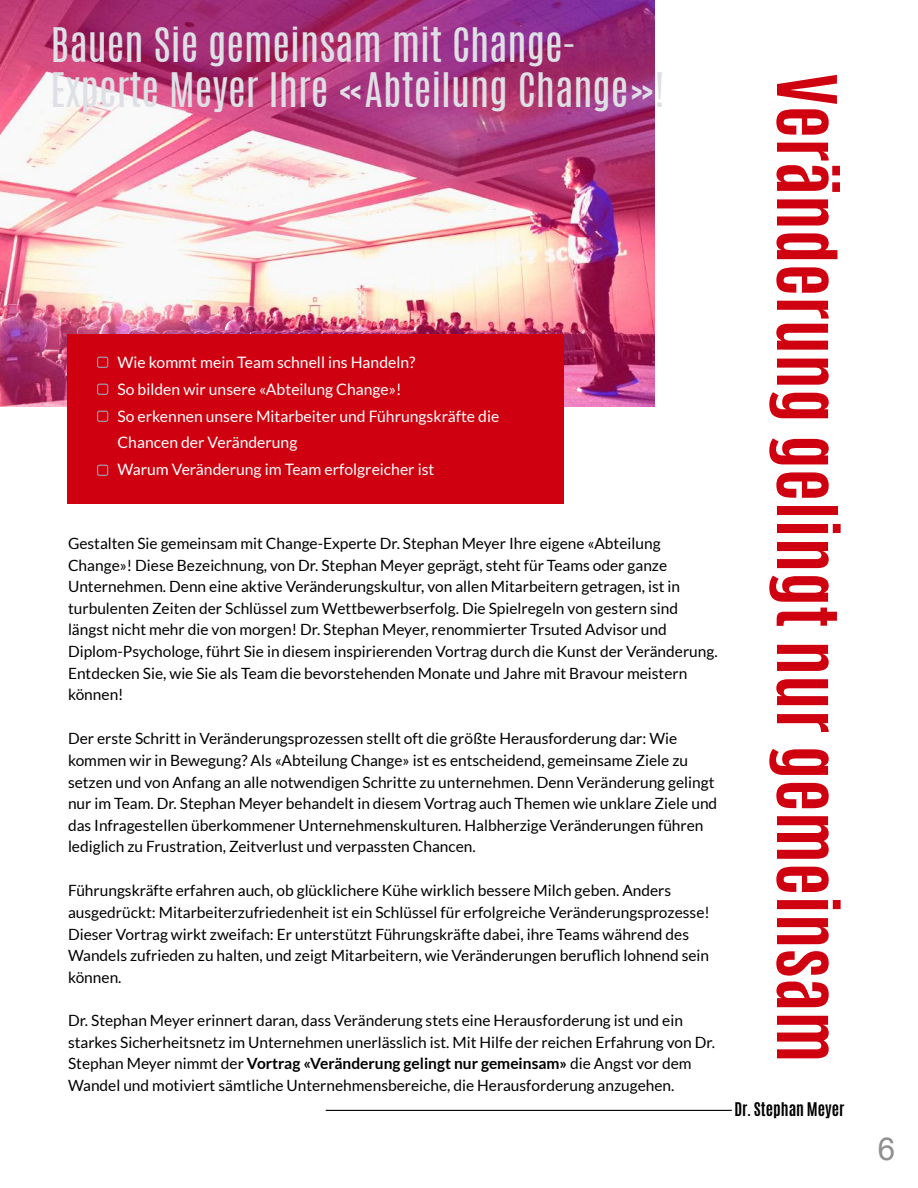
<style>
.page{position:relative;width:918px;height:1188px;background:#fff}
.page>*{position:absolute;margin:0;border:0;box-sizing:border-box;transform-origin:0 0}
.t1{font:700 69.75px "Antonio";color:#cf000f}
.t2{font:40.5px/45px "Antonio";color:#dfe0e5}
.t3{font:31.5px "Arial";color:#8f8f8f}
.t4{font:15.75px/26.7px "Lato";color:#fff}
.t5{font:700 15.75px "Antonio";color:#000}
.t6{font:15.45px/21.6px "Lato";color:#000}
.s1{font-weight:700}
</style>
<div class="page">
<img style="left:0;top:0;width:655px;height:406px">
<hr style="left:326px;top:1110px;width:405px;height:1px;background:#000">
<div style="left:67px;top:334px;width:496px;height:170px;background:#cf000f"></div>
<svg style="left:97px;top:356px;width:12px;height:12px"></svg>
<svg style="left:97px;top:383px;width:12px;height:12px"></svg>
<svg style="left:97px;top:410px;width:12px;height:12px"></svg>
<svg style="left:97px;top:464px;width:12px;height:12px"></svg>
<h2 class="t2" style="left:51px;top:27px;width:616px">Bauen Sie gemeinsam mit Change-<br>Experte Meyer Ihre «Abteilung Change»!</h2>
<p class="t4" style="left:117px;top:348px;width:383px">Wie kommt mein Team schnell ins Handeln?<br>So bilden wir unsere «Abteilung Change»!<br>So erkennen unsere Mitarbeiter und Führungskräfte die Chancen der Veränderung<br>Warum Veränderung im Team erfolgreicher ist</p>
<p class="t6" style="left:68px;top:532px;width:651px">Gestalten Sie gemeinsam mit Change-Experte Dr. Stephan Meyer Ihre eigene «Abteilung Change»! Diese Bezeichnung, von Dr. Stephan Meyer geprägt, steht für Teams oder ganze Unternehmen. Denn eine aktive Veränderungskultur, von allen Mitarbeitern getragen, ist in turbulenten Zeiten der Schlüssel zum Wettbewerbserfolg. Die Spielregeln von gestern sind längst nicht mehr die von morgen! Dr. Stephan Meyer, renommierter Trsuted Advisor und Diplom-Psychologe, führt Sie in diesem inspirierenden Vortrag durch die Kunst der Veränderung.<br>Entdecken Sie, wie Sie als Team die bevorstehenden Monate und Jahre mit Bravour meistern können!</p>
<p class="t6" style="left:68px;top:727px;width:651px">Der erste Schritt in Veränderungsprozessen stellt oft die größte Herausforderung dar: Wie kommen wir in Bewegung? Als «Abteilung Change» ist es entscheidend, gemeinsame Ziele zu setzen und von Anfang an alle notwendigen Schritte zu unternehmen. Denn Veränderung gelingt nur im Team. Dr. Stephan Meyer behandelt in diesem Vortrag auch Themen wie unklare Ziele und das Infragestellen überkommener Unternehmenskulturen. Halbherzige Veränderungen führen lediglich zu Frustration, Zeitverlust und verpassten Chancen.</p>
<p class="t6" style="left:68px;top:880px;width:643px">Führungskräfte erfahren auch, ob glücklichere Kühe wirklich bessere Milch geben. Anders ausgedrückt: Mitarbeiterzufriedenheit ist ein Schlüssel für erfolgreiche Veränderungsprozesse!<br>Dieser Vortrag wirkt zweifach: Er unterstützt Führungskräfte dabei, ihre Teams während des Wandels zufrieden zu halten, und zeigt Mitarbeitern, wie Veränderungen berufl ich lohnend sein können.</p>
<p class="t6" style="left:68px;top:1009px;width:649px">Dr. Stephan Meyer erinnert daran, dass Veränderung stets eine Herausforderung ist und ein starkes Sicherheitsnetz im Unternehmen unerlässlich ist. Mit Hilfe der reichen Erfahrung von Dr.<br>Stephan Meyer nimmt der <span class="s1">Vortrag «Veränderung gelingt nur gemeinsam»</span> die Angst vor dem Wandel und motiviert sämtliche Unternehmensbereiche, die Herausforderung anzugehen.</p>
<h1 class="t1" style="left:857px;top:73px;width:991px;rotate:90deg">Veränderung gelingt nur gemeinsam</h1>
<p class="t5" style="left:734px;top:1098px;width:111px">Dr. Stephan Meyer</p>
<h3 class="t3" style="left:878px;top:1131px;width:19px">6</h3>
</div>
